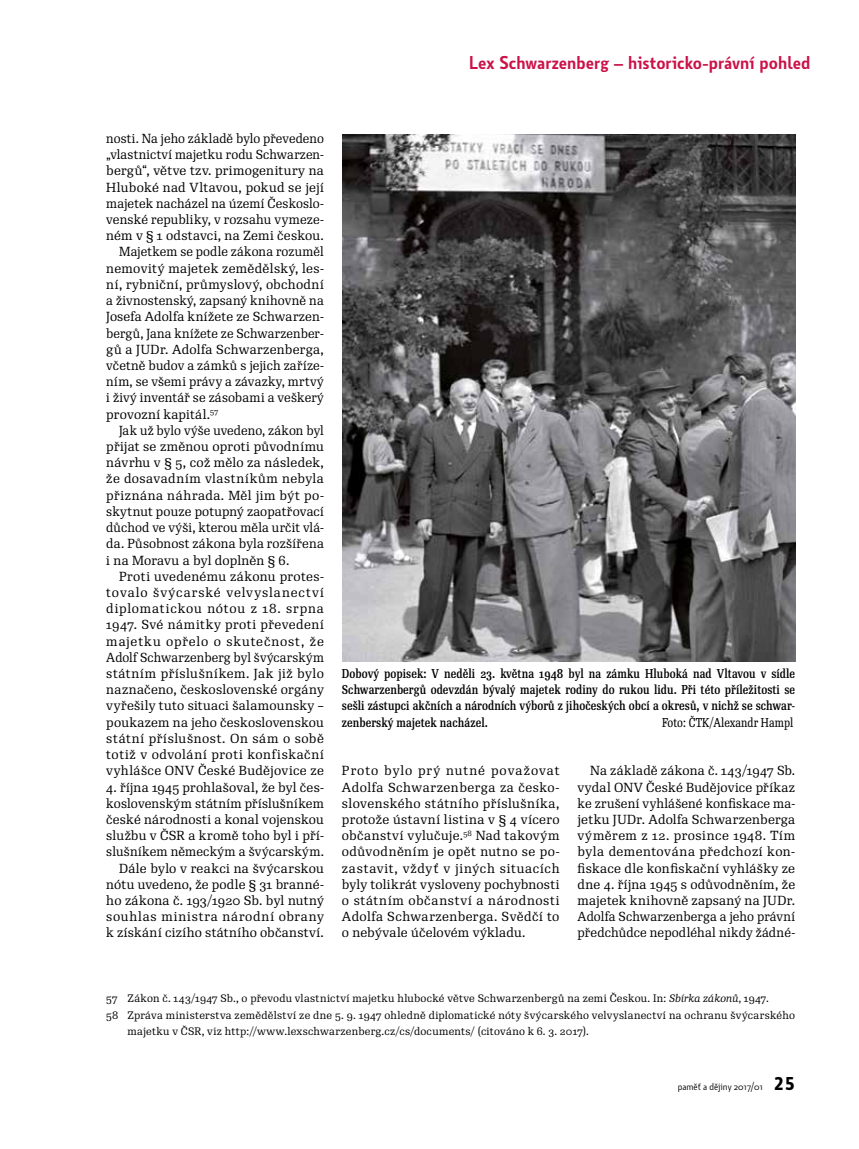
<style>
.page{position:relative;width:859px;height:1149px;background:#fff}
.page>*{position:absolute;margin:0;border:0;box-sizing:border-box;transform-origin:0 0}
.t1{font:600 18px "Botanika Std";color:#cb1148}
.t2{font:12.75px/16.2px "Re Public Std";letter-spacing:.02em;color:#000;text-align:justify}
.t3{font:12.75px "Re Public Std";letter-spacing:.02em;color:#000;scale:.96 1}
.t4{font:12.75px "Re Public Std";letter-spacing:.02em;color:#000;scale:.95 1}
.t5{font:12.75px "Re Public Std";letter-spacing:.045em;color:#000}
.t6{font:12.75px "Re Public Std";letter-spacing:.04em;color:#000}
.t7{font:12.75px "Re Public Std";color:#000;scale:.95 1}
.t8{font:12.75px "Re Public Std";letter-spacing:.07em;color:#000}
.t9{font:12.75px "Re Public Std";letter-spacing:.05em;color:#000}
.t10{font:12.75px "Re Public Std";letter-spacing:.06em;color:#000}
.t11{font:12.75px "Re Public Std";letter-spacing:.065em;color:#000}
.t12{font:500 12.45px/16.2px "Re Public Std Cond";letter-spacing:.005em;color:#000;text-align:justify}
.t13{font:12.45px "Re Public Std Cond";letter-spacing:.005em;color:#000}
.t14{font:10.5px "Re Public Std";letter-spacing:.025em;color:#000}
.t15{font:9.75px "Botanika Std";color:#000}
.s1{font-style:italic}
.s2{font-family:"Re Public Std Cond"}
.s3{font-family:"Botanika Mono";font-weight:700;font-size:18px}
</style>
<div class="page">
<img style="left:342px;top:135px;width:453px;height:526px">
<h1 class="t1" style="left:469px;top:51px;width:343px">Lex Schwarzenberg – historicko-právní pohled</h1>
<p class="t7" style="left:106px;top:130px;width:231px">nosti. Na jeho základě bylo převedeno</p>
<p class="t4" style="left:106px;top:146px;width:231px">„vlastnictví majetku rodu Schwarzen-</p>
<p class="t2" style="left:106px;top:163px;width:219px">bergů“, větve tzv. primogenitury na</p>
<p class="t2" style="left:106px;top:179px;width:219px">Hluboké nad Vltavou, pokud se její</p>
<p class="t3" style="left:106px;top:195px;width:228px">majetek nacházel na území Českoslo-</p>
<p class="t2" style="left:106px;top:211px;width:219px">venské republiky, v rozsahu vymeze-</p>
<p class="t2" style="left:106px;top:228px;width:219px">ném v § 1 odstavci, na Zemi českou.</p>
<p class="t3" style="left:119px;top:244px;width:215px">Majetkem se podle zákona rozuměl</p>
<p class="t2" style="left:106px;top:260px;width:219px">nemovitý majetek zemědělský, les-</p>
<p class="t2" style="left:106px;top:276px;width:219px">ní, rybniční, průmyslový, obchodní</p>
<p class="t2" style="left:106px;top:292px;width:219px">a živnostenský, zapsaný knihovně na</p>
<p class="t2" style="left:106px;top:309px;width:219px">Josefa Adolfa knížete ze Schwarzen-</p>
<p class="t4" style="left:106px;top:325px;width:231px">bergů, Jana knížete ze Schwarzenber-</p>
<p class="t2" style="left:106px;top:341px;width:219px">gů a JUDr. Adolfa Schwarzenberga,</p>
<p class="t2" style="left:106px;top:357px;width:219px">včetně budov a zámků s jejich zaříze-</p>
<p class="t3" style="left:106px;top:373px;width:228px">ním, se všemi právy a závazky, mrtvý</p>
<p class="t2" style="left:106px;top:390px;width:219px">i živý inventář se zásobami a veškerý</p>
<p class="t2" style="left:106px;top:406px;width:114px">provozní kapitál.<sup>57</sup></p>
<p class="t3" style="left:119px;top:422px;width:215px">Jak už bylo výše uvedeno, zákon byl</p>
<p class="t2" style="left:106px;top:438px;width:219px">přijat se změnou oproti původnímu</p>
<p class="t2" style="left:106px;top:454px;width:219px">návrhu v § 5, což mělo za následek,</p>
<p class="t6" style="left:106px;top:470px;width:219px">že dosavadním vlastníkům nebyla</p>
<p class="t6" style="left:106px;top:487px;width:219px">přiznána náhrada. Měl jim být po-</p>
<p class="t2" style="left:106px;top:503px;width:219px">skytnut pouze potupný zaopatřovací</p>
<p class="t3" style="left:106px;top:519px;width:228px">důchod ve výši, kterou měla určit vlá-</p>
<p class="t2" style="left:106px;top:535px;width:219px">da. Působnost zákona byla rozšířena</p>
<p class="t2" style="left:106px;top:552px;width:185px">i na Moravu a byl doplněn § 6.</p>
<p class="t2" style="left:119px;top:568px;width:206px">Proti uvedenému zákonu protes-</p>
<p class="t8" style="left:106px;top:584px;width:219px">tovalo švýcarské velvyslanectví</p>
<p class="t10" style="left:106px;top:600px;width:219px">diplomatickou nótou z 18. srpna</p>
<p class="t2" style="left:106px;top:616px;width:219px">1947. Své námitky proti převedení</p>
<p class="t11" style="left:106px;top:632px;width:219px">majetku opřelo o skutečnost, že</p>
<p class="t4" style="left:106px;top:649px;width:231px">Adolf Schwarzenberg byl švýcarským</p>
<p class="t5" style="left:106px;top:665px;width:219px">státním příslušníkem. Jak již bylo</p>
<p class="t2" style="left:106px;top:681px;width:219px">naznačeno, československé orgány</p>
<p class="t2" style="left:106px;top:697px;width:219px">vyřešily tuto situaci šalamounsky –</p>
<p class="t2" style="left:106px;top:714px;width:219px">poukazem na jeho československou</p>
<p class="t9" style="left:106px;top:730px;width:219px">státní příslušnost. On sám o sobě</p>
<p class="t5" style="left:106px;top:746px;width:219px">totiž v odvolání proti konfiskační</p>
<p class="t2" style="left:106px;top:762px;width:219px">vyhlášce ONV České Budějovice ze</p>
<p class="t2" style="left:106px;top:778px;width:219px;text-align:right">4. října 1945 prohlašoval, že byl čes&shy;koslovenským státním příslušníkem české národnosti a konal vojenskou službu v ČSR a kromě toho byl i pří&shy;slušníkem německým a švýcarským.<br>Dále bylo v reakci na švýcarskou nótu uvedeno, že podle § 31 branné&shy;ho zákona č. 193/1920 Sb. byl nutný souhlas ministra národní obrany k získání cizího státního občanství.</p>
<p class="t12" style="left:342px;top:665px;width:455px">Dobový popisek: V neděli 23. května 1948 byl na zámku Hluboká nad Vltavou v sídle Schwarzenbergů odevzdán bývalý majetek rodiny do rukou lidu. Při této příležitosti se sešli zástupci akčních a národních výborů z jihočeských obcí a okresů, v nichž se schwar&shy;zenberský majetek nacházel.</p>
<p class="t13" style="left:662px;top:714px;width:133px">Foto: ČTK/Alexandr Hampl</p>
<p class="t2" style="left:342px;top:762px;width:219px">Proto bylo prý nutné považovat Adolfa Schwarzenberga za česko&shy;slovenského státního příslušníka, protože ústavní listina v § 4 vícero občanství vylučuje.<sup>58</sup> Nad takovým odůvodněním je opět nutno se po&shy;zastavit, vždyť v jiných situacích byly tolikrát vysloveny pochybnosti o státním občanství a národnosti Adolfa Schwarzenberga. Svědčí to o nebývale účelovém výkladu.</p>
<p class="t2" style="left:578px;top:762px;width:219px;text-indent:13px">Na základě zákona č. 143/1947 Sb. vydal ONV České Budějovice příkaz ke zrušení vyhlášené konfiskace ma&shy;jetku JUDr. Adolfa Schwarzenberga výměrem z 12. prosince 1948. Tím byla dementována předchozí kon&shy;fiskace dle konfiskační vyhlášky ze dne 4. října 1945 s odůvodněním, že majetek knihovně zapsaný na JUDr.<br>Adolfa Schwarzenberga a jeho právní předchůdce nepodléhal nikdy žádné-</p>
<p class="t14" style="left:106px;top:991px;width:664px">57 Zákon č. 143/1947 Sb., o převodu vlastnictví majetku hlubocké větve Schwarzenbergů na zemi Českou. In: <span class="s1">Sbírka zákonů</span><span class="s2">,</span> 1947.</p>
<p class="t14" style="left:106px;top:1007px;width:690px">58 Zpráva ministerstva zemědělství ze dne 5. 9. 1947 ohledně diplomatické nóty švýcarského velvyslanectví na ochranu švýcarského</p>
<p class="t14" style="left:128px;top:1023px;width:463px">majetku v ČSR, viz http://www.lexschwarzenberg.cz/cs/documents/ (citováno k 6. 3. 2017).</p>
<p class="t15" style="left:678px;top:1080px;width:119px">paměť a dějiny 2017/01 <span class="s3">25</span></p>
</div>
